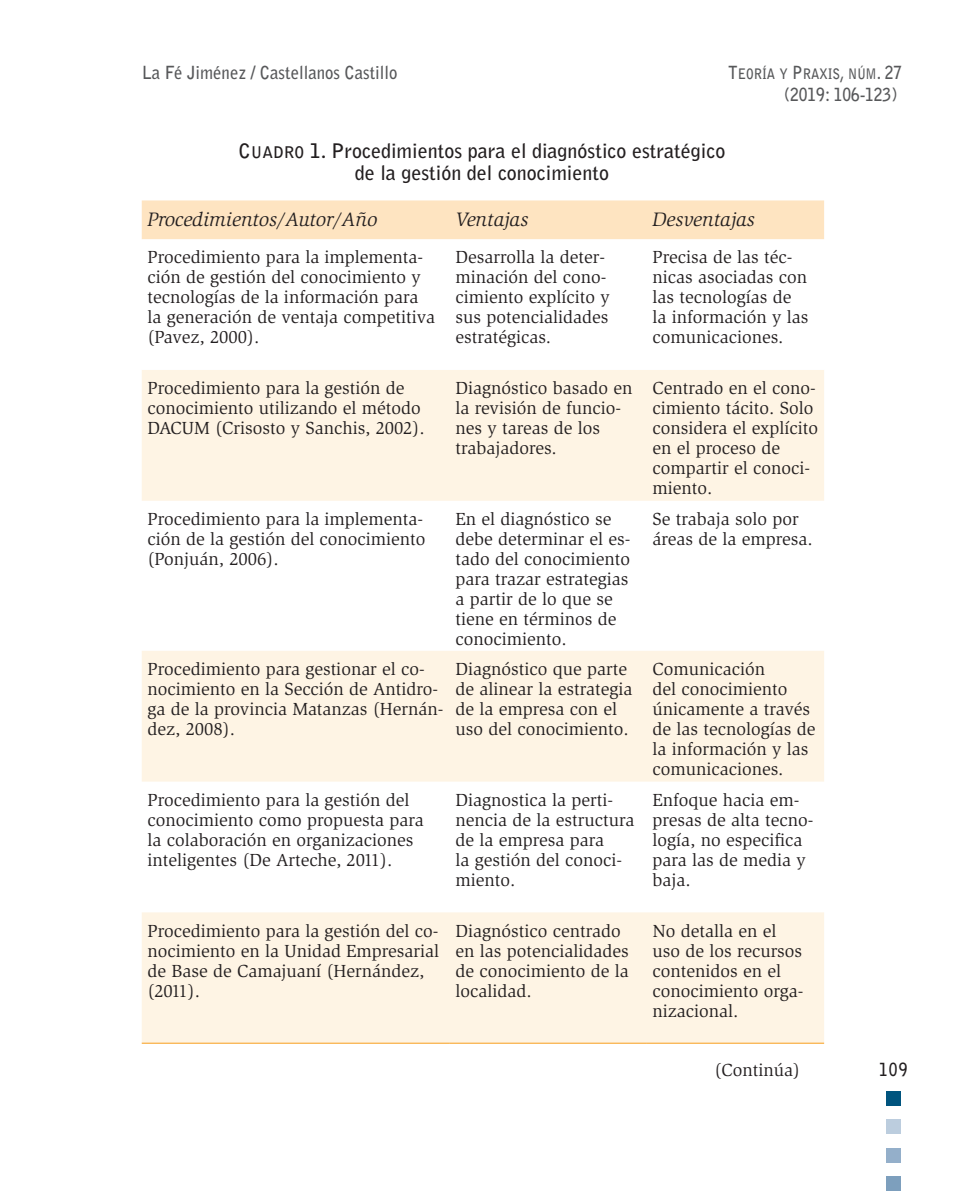
<style>
.page{position:relative;width:964px;height:1191px;background:#fff}
.page>*{position:absolute;margin:0;border:0;box-sizing:border-box;transform-origin:0 0}
.t1{font:700 20px/22px "Bell Gothic Std";color:#231f20;text-align:center}
.t2{font:italic 20px "Slimbach Std";color:#231f20}
.t3{font:18px/20px "Slimbach Std";color:#231f20}
.t4{font:700 18px "Bell Gothic Std";color:#57585a;scale:.93 1}
.t5{font:700 18px "Bell Gothic Std";color:#57585a;scale:.87 1}
.t6{font:700 18px "Bell Gothic Std";color:#231f20;scale:.87 1}
.t7{font:14.4px "Bell Gothic Std Bold SC800";color:#57585a;scale:.87 1}
.s1{font-size:18px}
.s2{font-family:"Bell Gothic Std";font-weight:700;font-size:18px}
.s3{font-family:"Bell Gothic Std Bold SC800";font-weight:400}
.s4{font-family:"Bell Gothic Std Bold SC800";font-weight:400;font-size:16px}
</style>
<div class="page">
<div style="left:886px;top:1091px;width:15px;height:14px;background:#00547e"></div>
<div style="left:886px;top:1176px;width:15px;height:15px;background:#7d9fbd"></div>
<div style="left:886px;top:1119px;width:15px;height:15px;background:#bccdde"></div>
<div style="left:886px;top:1148px;width:15px;height:14px;background:#94afca"></div>
<div style="left:142px;top:200px;width:682px;height:39px;background:#fee4c1"></div>
<svg style="left:142px;top:370px;width:682px;height:672px;fill:#fef4e4"></svg>
<hr style="left:142px;top:1042px;width:308px;height:1px;background:#f89f1c">
<hr style="left:450px;top:1042px;width:197px;height:1px;background:#f89f1c">
<hr style="left:647px;top:1042px;width:177px;height:1px;background:#f89f1c">
<p class="t4" style="left:142px;top:61px;width:277px">La Fé Jiménez / Castellanos Castillo</p>
<p class="t7" style="left:728px;top:65px;width:202px"><span class="s1">T</span>EORÍA Y <span class="s1">P</span>RAXIS<span class="s1">,</span> NÚM<span class="s1">.</span> <span class="s2">27</span></p>
<p class="t5" style="left:784px;top:84px;width:132px">(2019: 106-123)</p>
<p class="t1" style="left:239px;top:140px;width:488px"><span class="s3">C</span><span class="s4">UADRO</span> 1. Procedimientos para el diagnóstico estratégico de la gestión del conocimiento</p>
<p class="t2" style="left:147px;top:208px;width:231px">Procedimientos/Autor/Año</p>
<p class="t2" style="left:455px;top:208px;width:74px">Ventajas</p>
<p class="t2" style="left:652px;top:208px;width:104px">Desventajas</p>
<p class="t3" style="left:147px;top:247px;width:289px">Procedimiento para la implementa&shy;ción de gestión del conocimiento y tecnologías de la información para la generación de ventaja competitiva (Pavez, 2000).</p>
<p class="t3" style="left:455px;top:247px;width:156px">Desarrolla la deter&shy;minación del cono&shy;cimiento explícito y sus potencialidades estratégicas.</p>
<p class="t3" style="left:652px;top:247px;width:157px">Precisa de las téc&shy;nicas asociadas con las tecnologías de la información y las comunicaciones.</p>
<p class="t3" style="left:147px;top:378px;width:279px">Procedimiento para la gestión de conocimiento utilizando el método<br>DACUM (Crisosto y Sanchis, 2002).</p>
<p class="t3" style="left:455px;top:378px;width:178px">Diagnóstico basado en la revisión de funcio&shy;nes y tareas de los trabajadores.</p>
<p class="t3" style="left:652px;top:378px;width:167px">Centrado en el cono&shy;cimiento tácito. Solo considera el explícito en el proceso de compartir el conoci&shy;miento.</p>
<p class="t3" style="left:147px;top:509px;width:280px">Procedimiento para la implementa&shy;ción de la gestión del conocimiento (Ponjuán, 2006).</p>
<p class="t3" style="left:455px;top:509px;width:176px">En el diagnóstico se debe determinar el es&shy;tado del conocimiento para trazar estrategias a partir de lo que se tiene en términos de conocimiento.</p>
<p class="t3" style="left:652px;top:509px;width:162px">Se trabaja solo por áreas de la empresa.</p>
<p class="t3" style="left:147px;top:659px;width:298px">Procedimiento para gestionar el co&shy;nocimiento en la Sección de Antidro&shy;ga de la provincia Matanzas (Hernán&shy;dez, 2008).</p>
<p class="t3" style="left:455px;top:659px;width:178px">Diagnóstico que parte de alinear la estrategia de la empresa con el uso del conocimiento.</p>
<p class="t3" style="left:652px;top:659px;width:164px">Comunicación<br>del conocimiento únicamente a través de las tecnologías de la información y las comunicaciones.</p>
<p class="t3" style="left:147px;top:790px;width:278px">Procedimiento para la gestión del conocimiento como propuesta para la colaboración en organizaciones inteligentes (De Arteche, 2011).</p>
<p class="t3" style="left:455px;top:790px;width:180px">Diagnostica la perti&shy;nencia de la estructura de la empresa para<br>la gestión del conoci&shy;miento.</p>
<p class="t3" style="left:652px;top:790px;width:162px">Enfoque hacia em&shy;presas de alta tecno&shy;logía, no especifica para las de media y baja.</p>
<p class="t3" style="left:147px;top:920px;width:293px">Procedimiento para la gestión del co&shy;nocimiento en la Unidad Empresarial de Base de Camajuaní (Hernández, (2011).</p>
<p class="t3" style="left:455px;top:920px;width:175px">Diagnóstico centrado en las potencialidades de conocimiento de la localidad.</p>
<p class="t3" style="left:652px;top:920px;width:152px">No detalla en el uso de los recursos contenidos en el conocimiento orga&shy;nizacional.</p>
<p class="t3" style="left:714px;top:1060px;width:87px">(Continúa)</p>
<p class="t6" style="left:879px;top:1058px;width:34px">109</p>
</div>
